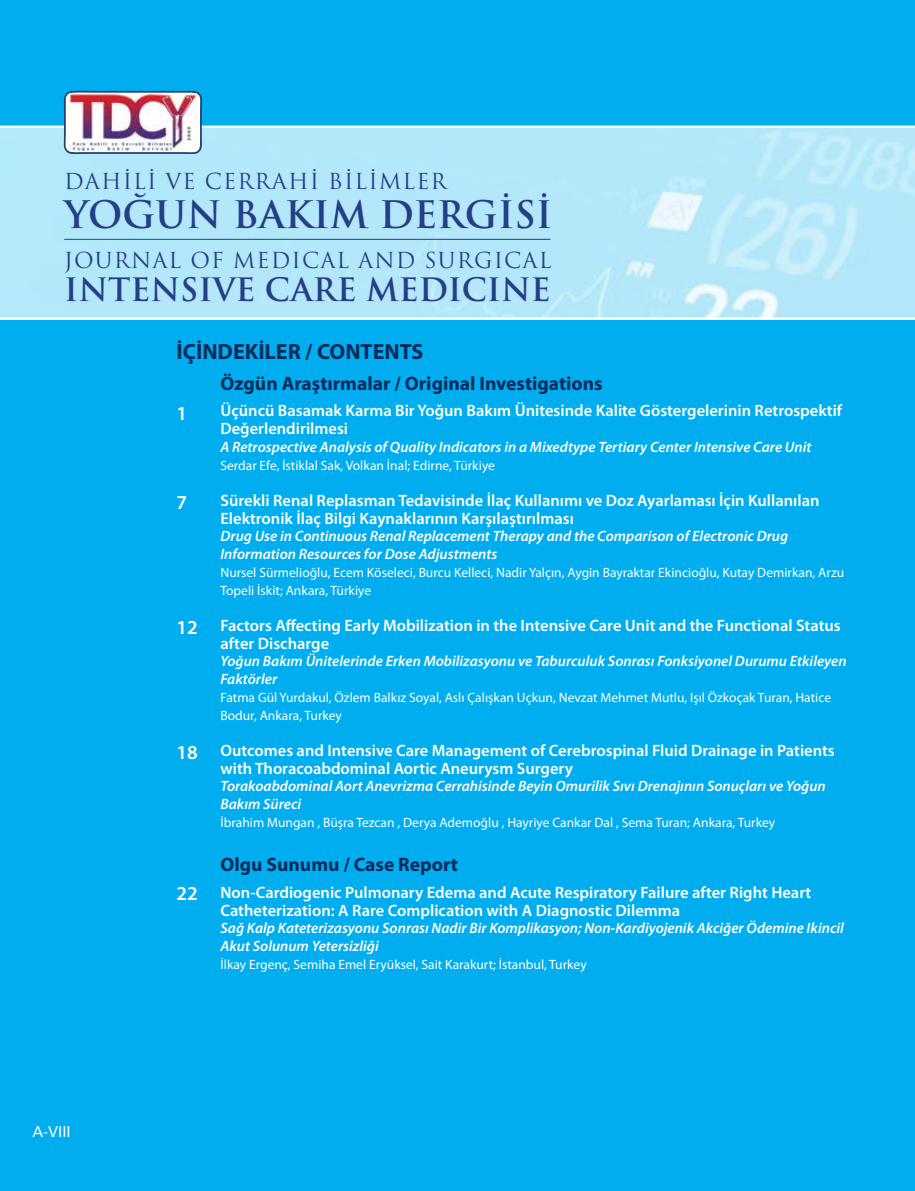
<style>
.page{position:relative;width:915px;height:1191px;background:#fff}
.page>*{position:absolute;margin:0;border:0;box-sizing:border-box;transform-origin:0 0}
.t1{font:700 36.9px "Trajan Pro";color:#243e87}
.t2{font:700 31.5px "Trajan Pro";color:#243e87}
.t3{font:700 22.05px "Myriad Pro";color:#002b5c}
.t4{font:21.45px "Trajan Pro";letter-spacing:.05em;color:#243e87}
.t5{font:600 19.8px "Myriad Pro";color:#fff}
.t6{font:700 19.5px "Myriad Pro";color:#002b5c}
.t7{font:600 16.5px/17.9px "Myriad Pro";color:#fff}
.t8{font:italic 600 15px/17.9px "Myriad Pro";color:#fff}
.t9{font:15px "Univers Tr";color:#fff}
.t10{font:13.5px/17.9px "Myriad Pro";color:#fff}
</style>
<div class="page">
<div style="left:0;top:0;width:914px;height:1191px;background:#00aeef"></div>
<img style="left:0;top:128px;width:914px;height:192px">
<hr style="left:0;top:126px;width:914px;height:2px;background:#fff">
<hr style="left:0;top:317px;width:914px;height:2px;background:#fff">
<svg style="left:63px;top:90px;width:139px;height:65px;background:#85abc3"></svg>
<img style="left:69px;top:94px;width:127px;height:57px">
<hr style="left:64px;top:239px;width:486px;height:1px;background:#243e87">
<h3 class="t4" style="left:64px;top:168px;width:384px">DAHİLİ VE CERRAHİ BİLİMLER</h3>
<h1 class="t1" style="left:64px;top:192px;width:489px">YOĞUN BAKIM DERGİSİ</h1>
<h3 class="t4" style="left:64px;top:247px;width:488px">JOURNAL OF MEDICAL AND SURGICAL</h3>
<h2 class="t2" style="left:64px;top:270px;width:488px">INTENSIVE CARE MEDICINE</h2>
<h3 class="t3" style="left:176px;top:337px;width:248px">İÇİNDEKİLER / CONTENTS</h3>
<p class="t9" style="left:32px;top:1122px;width:40px">A-VIII</p>
<p class="t5" style="left:176px;top:401px;width:12px">1</p>
<p class="t5" style="left:176px;top:489px;width:12px">7</p>
<p class="t5" style="left:176px;top:615px;width:23px">12</p>
<p class="t5" style="left:176px;top:739px;width:23px">18</p>
<p class="t5" style="left:176px;top:881px;width:23px">22</p>
<p class="t6" style="left:220px;top:371px;width:383px">Özgün Araştırmalar / Original Investigations</p>
<p class="t7" style="left:220px;top:401px;width:623px">Üçüncü Basamak Karma Bir Yoğun Bakım Ünitesinde Kalite Göstergelerinin Retrospektif<br>Değerlendirilmesi</p>
<p class="t8" style="left:220px;top:438px;width:592px">A Retrospective Analysis of Quality Indicators in a Mixedtype Tertiary Center Intensive Care Unit</p>
<p class="t10" style="left:220px;top:456px;width:276px">Serdar Efe, İstiklal Sak, Volkan İnal; Edirne, Türkiye</p>
<p class="t7" style="left:220px;top:491px;width:600px">Sürekli Renal Replasman Tedavisinde İlaç Kullanımı ve Doz Ayarlaması İçin Kullanılan<br>Elektronik İlaç Bilgi Kaynaklarının Karşılaştırılması</p>
<p class="t8" style="left:220px;top:527px;width:569px">Drug Use in Continuous Renal Replacement Therapy and the Comparison of Electronic Drug<br>Information Resources for Dose Adjustments</p>
<p class="t10" style="left:220px;top:563px;width:625px">Nursel Sürmelioğlu, Ecem Köseleci, Burcu Kelleci, Nadir Yalçın, Aygin Bayraktar Ekincioğlu, Kutay Demirkan, Arzu<br>Topeli İskit; Ankara, Türkiye</p>
<p class="t7" style="left:220px;top:616px;width:621px">Factors Affecting Early Mobilization in the Intensive Care Unit and the Functional Status after Discharge</p>
<p class="t8" style="left:220px;top:652px;width:627px">Yoğun Bakım Ünitelerinde Erken Mobilizasyonu ve Taburculuk Sonrası Fonksiyonel Durumu Etkileyen<br>Faktörler</p>
<p class="t10" style="left:220px;top:688px;width:612px">Fatma Gül Yurdakul, Özlem Balkız Soyal, Aslı Çalışkan Uçkun, Nevzat Mehmet Mutlu, Işıl Özkoçak Turan, Hatice<br>Bodur, Ankara, Turkey</p>
<p class="t7" style="left:220px;top:740px;width:615px">Outcomes and Intensive Care Management of Cerebrospinal Fluid Drainage in Patients with Thoracoabdominal Aortic Aneurysm Surgery</p>
<p class="t8" style="left:220px;top:777px;width:606px">Torakoabdominal Aort Anevrizma Cerrahisinde Beyin Omurilik Sıvı Drenajının Sonuçları ve Yoğun<br>Bakım Süreci</p>
<p class="t10" style="left:220px;top:813px;width:556px">İbrahim Mungan , Büşra Tezcan , Derya Ademoğlu , Hayriye Cankar Dal , Sema Turan; Ankara, Turkey</p>
<p class="t6" style="left:220px;top:852px;width:239px">Olgu Sunumu / Case Report</p>
<p class="t7" style="left:220px;top:882px;width:592px">Non-Cardiogenic Pulmonary Edema and Acute Respiratory Failure after Right Heart<br>Catheterization: A Rare Complication with A Diagnostic Dilemma</p>
<p class="t8" style="left:220px;top:919px;width:624px">Sağ Kalp Kateterizasyonu Sonrası Nadir Bir Komplikasyon; Non-Kardiyojenik Akciğer Ödemine Ikincil<br>Akut Solunum Yetersizliği</p>
<p class="t10" style="left:220px;top:955px;width:367px">İlkay Ergenç, Semiha Emel Eryüksel, Sait Karakurt; İstanbul, Turkey</p>
</div>
